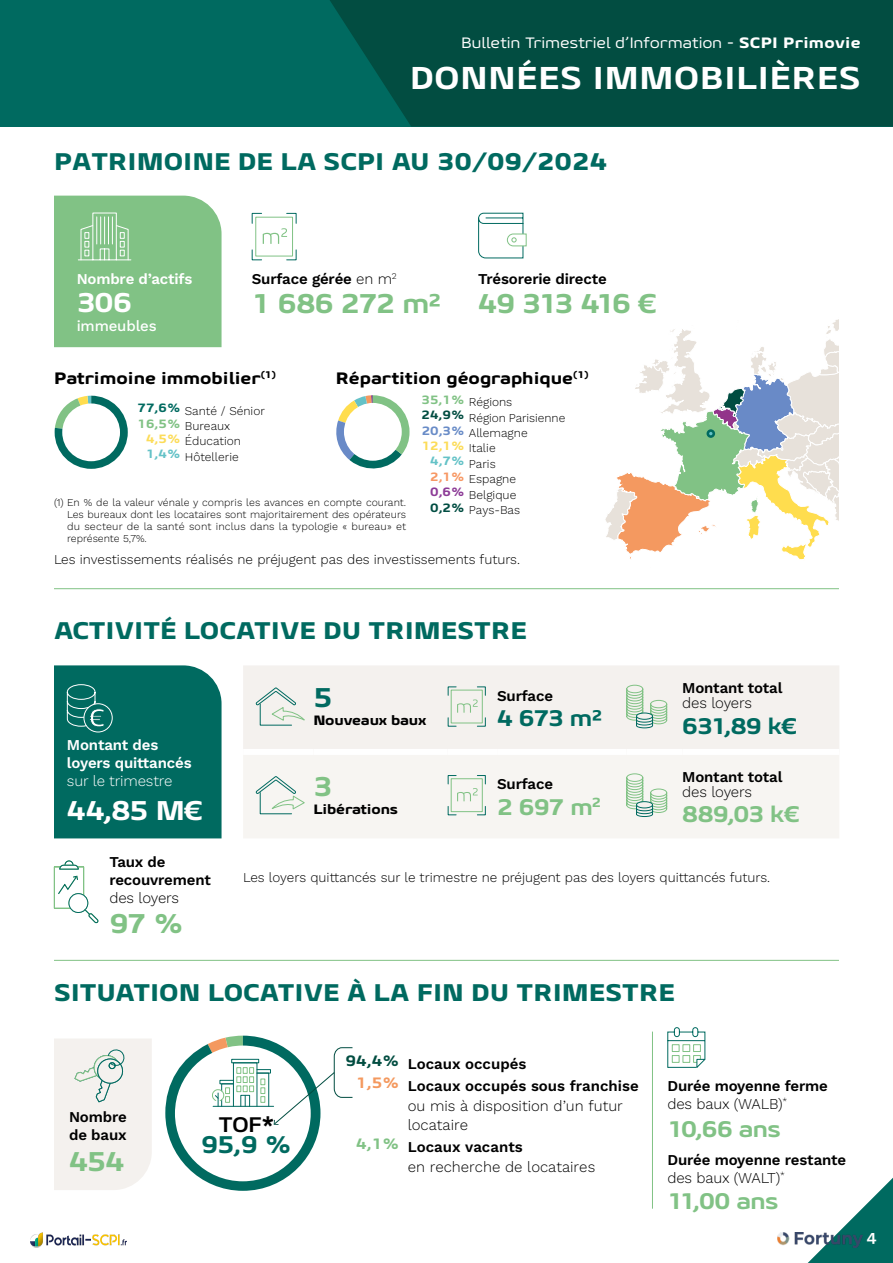
<style>
.page{position:relative;width:893px;height:1263px;background:#fff}
.page>*{position:absolute;margin:0;border:0;box-sizing:border-box;transform-origin:0 0}
.t1{font:800 31.5px "Geon Expanded";letter-spacing:.025em;color:#fff}
.t2{font:800 27px "Geon Expanded";letter-spacing:-.05em;color:#81c285}
.t3{font:800 27px "Geon Expanded";letter-spacing:-.03em;color:#fff}
.t4{font:800 27px "Geon Expanded";color:#006a60}
.t5{font:800 24px "Geon Expanded";color:#006a60}
.t6{font:800 24px "Geon Expanded";color:#006a60}
.t7{font:800 22.5px "Geon Expanded";letter-spacing:-.035em;color:#81c285}
.t8{font:800 22.5px "Geon Expanded";letter-spacing:-.05em;color:#006a60}
.t9{font:700 21px "Geon Expanded";color:#000}
.t10{font:800 16.5px "Geon Expanded";color:#000}
.t11{font:600 15px/18px "Work Sans";letter-spacing:-.01em;color:#000}
.t12{font:300 15px/19.5px "Work Sans";color:#000}
.t13{font:15px "Geon Expanded";letter-spacing:.02em;color:#fff}
.t14{font:600 15px/18px "Work Sans";letter-spacing:-.01em;color:#fff}
.t15{font:300 15px "Work Sans";letter-spacing:-.01em;color:#fff}
.t16{font:500 15px "Work Sans";letter-spacing:-.01em;color:#fff}
.t17{font:300 13.5px "Work Sans";color:#000}
.t18{font:800 13.5px "Geon Expanded";letter-spacing:-.01em;color:#000}
.t19{font:300 12px "Work Sans";color:#000}
.t20{font:300 10.5px/12px "Work Sans";letter-spacing:.015em;color:#000;text-align:justify}
.t21{font:800 9.6px "Geon Expanded";color:#000}
.s1{font-weight:800}
.s2{font-weight:300}
.s3{font-family:"Work Sans"}
.s4{font-weight:600}
</style>
<div class="page">
<svg style="left:55px;top:396px;width:73px;height:73px"></svg>
<div style="left:62px;top:403px;width:58px;height:58px;background:#fff;border-radius:50%"></div>
<svg style="left:336px;top:395px;width:73px;height:73px"></svg>
<div style="left:344px;top:403px;width:58px;height:58px;background:#fff;border-radius:50%"></div>
<svg style="left:54px;top:860px;width:45px;height:64px"></svg>
<div style="left:54px;top:665px;width:168px;height:173px;background:#006a60"></div>
<div style="left:54px;top:196px;width:168px;height:151px;background:#81c285"></div>
<svg style="left:251px;top:213px;width:46px;height:48px"></svg>
<svg style="left:478px;top:212px;width:49px;height:47px"></svg>
<hr style="left:54px;top:960px;width:785px;height:1px;background:#81c285">
<div style="left:243px;top:666px;width:596px;height:83px;background:#f4f1ee"></div>
<div style="left:243px;top:755px;width:596px;height:83px;background:#f7f5f2"></div>
<svg style="left:256px;top:687px;width:49px;height:39px;background:#dbe4de"></svg>
<svg style="left:447px;top:686px;width:39px;height:41px;background:#dce5db"></svg>
<svg style="left:626px;top:684px;width:41px;height:45px;background:#cddfce"></svg>
<svg style="left:256px;top:775px;width:50px;height:39px"></svg>
<svg style="left:447px;top:775px;width:39px;height:40px"></svg>
<svg style="left:626px;top:773px;width:41px;height:44px"></svg>
<svg style="left:667px;top:1027px;width:39px;height:41px"></svg>
<svg style="left:165px;top:1036px;width:188px;height:155px"></svg>
<hr style="left:652px;top:1031px;width:1px;height:178px;background:#81c285">
<div style="left:54px;top:1039px;width:98px;height:151px;background:#f4f1ee"></div>
<hr style="left:54px;top:588px;width:785px;height:1px;background:#81c285">
<svg style="left:605px;top:319px;width:234px;height:241px"></svg>
<div style="left:0;top:0;width:893px;height:126px;background:#006a60"></div>
<svg style="left:330px;top:0;width:563px;height:126px;background:#014f43"></svg>
<img style="left:777px;top:1233px;width:9px;height:13px">
<img style="left:30px;top:1233px;width:97px;height:15px">
<svg style="left:786px;top:1177px;width:107px;height:86px"></svg>
<p class="t13" style="left:461px;top:33px;width:401px">Bulletin Trimestriel d’Information - <span class="s1">SCPI Primovie</span></p>
<h1 class="t1" style="left:410px;top:57px;width:452px">DONNÉES IMMOBILIÈRES</h1>
<h3 class="t5" style="left:54px;top:145px;width:555px">PATRIMOINE DE LA SCPI AU 30/09/2024</h3>
<p class="t14" style="left:77px;top:269px;width:117px">Nombre d’actifs</p>
<h2 class="t3" style="left:77px;top:285px;width:57px">306</h2>
<p class="t16" style="left:77px;top:315px;width:82px">immeubles</p>
<p class="t11" style="left:252px;top:269px;width:147px">Surface gérée <span class="s2">en m</span><sup>2</sup></p>
<h2 class="t2" style="left:252px;top:286px;width:191px">1 686 272 m²</h2>
<p class="t11" style="left:478px;top:269px;width:130px">Trésorerie directe</p>
<h2 class="t2" style="left:478px;top:286px;width:180px">49 313 416 €</h2>
<p class="t10" style="left:336px;top:367px;width:239px">Répartition géographique</p>
<p class="t10" style="left:54px;top:367px;width:224px">Patrimoine immobilier<sup>(1)</sup></p>
<p class="t21" style="left:573px;top:368px;width:17px">(1)</p>
<p class="t19" style="left:138px;top:401px;width:129px"><sup>77,6%</sup> Santé / Sénior</p>
<p class="t19" style="left:138px;top:417px;width:94px"><sup>16,5%</sup> Bureaux</p>
<p class="t19" style="left:146px;top:432px;width:96px"><sup>4,5%</sup> Éducation</p>
<p class="t19" style="left:146px;top:448px;width:94px"><sup>1,4%</sup> Hôtellerie</p>
<p class="t20" style="left:67px;top:496px;width:340px;text-indent:-13px">(1) En % de la valeur vénale y compris les avances en compte courant.<br>Les bureaux dont les locataires sont majoritairement des opérateurs du secteur de la santé sont inclus dans la typologie « bureau» et représente 5,7%.</p>
<p class="t19" style="left:422px;top:393px;width:92px"><sup>35,1%</sup> Régions</p>
<p class="t19" style="left:422px;top:408px;width:145px"><sup>24,9%</sup> Région Parisienne</p>
<p class="t19" style="left:422px;top:424px;width:108px"><sup>20,3%</sup> Allemagne</p>
<p class="t19" style="left:422px;top:439px;width:76px"><sup>12,1%</sup> Italie</p>
<p class="t19" style="left:430px;top:454px;width:67px"><sup>4,7%</sup> Paris</p>
<p class="t19" style="left:430px;top:470px;width:87px"><sup>2,1%</sup> Espagne</p>
<p class="t19" style="left:430px;top:485px;width:88px"><sup>0,6%</sup> Belgique</p>
<p class="t19" style="left:430px;top:501px;width:92px"><sup>0,2%</sup> Pays-Bas</p>
<p class="t17" style="left:54px;top:549px;width:468px">Les investissements réalisés ne préjugent pas des investissements futurs.</p>
<h3 class="t5" style="left:54px;top:614px;width:474px">ACTIVITÉ LOCATIVE DU TRIMESTRE</h3>
<p class="t14" style="left:67px;top:735px;width:126px">Montant des loyers quittancés</p>
<p class="t15" style="left:67px;top:770px;width:107px">sur le trimestre</p>
<h2 class="t3" style="left:67px;top:792px;width:138px">44,85 M€</h2>
<h2 class="t4" style="left:313px;top:680px;width:21px">5</h2>
<p class="t18" style="left:313px;top:712px;width:115px">Nouveaux baux</p>
<h2 class="t2" style="left:313px;top:769px;width:21px">3</h2>
<p class="t18" style="left:313px;top:800px;width:86px">Libérations</p>
<p class="t11" style="left:497px;top:686px;width:57px">Surface</p>
<h3 class="t8" style="left:497px;top:703px;width:107px">4 673 m²</h3>
<p class="t11" style="left:497px;top:775px;width:57px">Surface</p>
<h3 class="t7" style="left:497px;top:792px;width:106px">2 697 m<sup>2</sup></h3>
<p class="t11" style="left:682px;top:678px;width:102px">Montant total</p>
<p class="t12" style="left:682px;top:693px;width:71px">des loyers</p>
<h3 class="t8" style="left:682px;top:711px;width:117px">631,89 k€</h3>
<p class="t11" style="left:682px;top:767px;width:102px">Montant total</p>
<p class="t12" style="left:682px;top:781px;width:71px">des loyers</p>
<h3 class="t7" style="left:682px;top:800px;width:119px">889,03 k€</h3>
<p class="t11" style="left:109px;top:852px;width:103px">Taux de recouvrement</p>
<p class="t12" style="left:109px;top:887px;width:71px">des loyers</p>
<h2 class="t2" style="left:109px;top:905px;width:76px">97 %</h2>
<p class="t17" style="left:243px;top:867px;width:529px">Les loyers quittancés sur le trimestre ne préjugent pas des loyers quittancés futurs.</p>
<h3 class="t5" style="left:54px;top:977px;width:622px">SITUATION LOCATIVE À LA FIN DU TRIMESTRE</h3>
<p class="t11" style="left:69px;top:1108px;width:59px">Nombre de baux</p>
<h2 class="t2" style="left:69px;top:1143px;width:57px">454</h2>
<h3 class="t9" style="left:219px;top:1111px;width:57px">TOF<span class="s3">*</span></h3>
<h3 class="t6" style="left:201px;top:1129px;width:92px">95,9 %</h3>
<p class="t11" style="left:356px;top:1051px;width:284px;line-height:22.5px;text-indent:-11px"><sup>94,4%</sup> Locaux occupés<br><sup>1,5%</sup> Locaux occupés sous franchise</p>
<p class="t12" style="left:408px;top:1095px;width:217px">ou mis à disposition d’un futur locataire</p>
<p class="t12" style="left:408px;top:1137px;width:189px;text-indent:-52px"><sup>4,1%</sup> <span class="s4">Locaux vacants<br></span>en recherche de locataires</p>
<p class="t11" style="left:667px;top:1077px;width:162px">Durée moyenne ferme <span class="s2">des baux (WALB)</span><sup>*</sup></p>
<h3 class="t7" style="left:667px;top:1114px;width:115px">10,66 ans</h3>
<p class="t11" style="left:667px;top:1150px;width:180px">Durée moyenne restante <span class="s2">des baux (WALT)</span><sup>*</sup></p>
<h3 class="t7" style="left:667px;top:1186px;width:113px">11,00 ans</h3>
</div>
